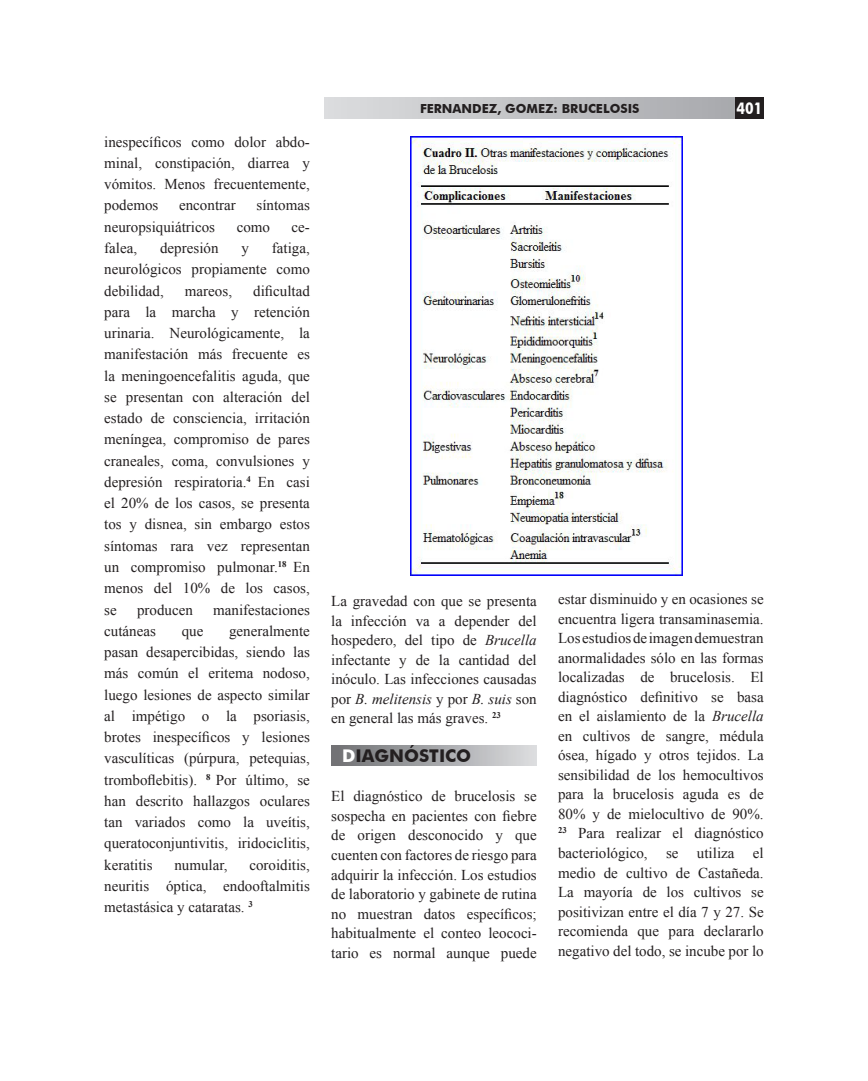
<style>
.page{position:relative;width:868px;height:1081px;background:#fff}
.page>*{position:absolute;margin:0;border:0;box-sizing:border-box;transform-origin:0 0}
.t1{font:700 17.5px "Futura BT";color:#231f20}
.t2{font:700 16.25px "Futura BT";color:#fff;scale:.85 1}
.t3{font:15px/21.2px "Times New Roman";color:#231f20;text-align:justify}
.t4{font:700 12.5px "Futura BT";color:#231f20}
.s1{font-style:italic}
.s2{color:#fff}
</style>
<div class="page">
<div style="left:331px;top:745px;width:205px;height:20px;background:linear-gradient(to right,#6e6f72,#dcdddf)"></div>
<div style="left:324px;top:97px;width:411px;height:21px;background:linear-gradient(to right,#dcddde,#a8a9ad)"></div>
<div style="left:735px;top:97px;width:28px;height:21px;background:#231f20"></div>
<img style="left:410px;top:136px;width:272px;height:439px">
<p class="t3" style="left:104px;top:131px;width:207px">inespecíficos como dolor abdo&shy;minal, constipación, diarrea y vómitos. Menos frecuentemente, podemos</p>
<p class="t3" style="left:179px;top:194px;width:58px">encontrar</p>
<p class="t3" style="left:256px;top:194px;width:55px">síntomas</p>
<p class="t3" style="left:104px;top:216px;width:112px">neuropsiquiátricos</p>
<p class="t3" style="left:237px;top:216px;width:35px">como</p>
<p class="t3" style="left:291px;top:216px;width:20px">ce-</p>
<p class="t3" style="left:104px;top:237px;width:34px">falea,</p>
<p class="t3" style="left:160px;top:237px;width:60px">depresión</p>
<p class="t3" style="left:241px;top:237px;width:9px">y</p>
<p class="t3" style="left:104px;top:237px;width:207px;text-indent:168px">fatiga, neurológicos propiamente como debilidad,</p>
<p class="t3" style="left:104px;top:279px;width:207px;text-indent:149px">dificultad para la marcha y retención urinaria. Neurológicamente, la manifestación más frecuente es la meningoencefalitis aguda, que se presentan con alteración del estado de consciencia, irritación meníngea, compromiso de pares craneales, coma, convulsiones y depresión respiratoria.<sup>4</sup> En casi el 20% de los casos, se presenta tos y disnea, sin embargo estos síntomas rara vez representan un compromiso pulmonar.<sup>18</sup> En menos del 10% de los casos, se</p>
<p class="t3" style="left:185px;top:279px;width:49px">mareos,</p>
<p class="t3" style="left:137px;top:598px;width:57px">producen</p>
<p class="t3" style="left:213px;top:598px;width:98px">manifestaciones</p>
<p class="t3" style="left:104px;top:619px;width:53px">cutáneas</p>
<p class="t3" style="left:182px;top:619px;width:23px">que</p>
<p class="t3" style="left:104px;top:619px;width:207px;text-indent:125px">generalmente pasan desapercibidas, siendo las más común el eritema nodoso, luego lesiones de aspecto similar al impétigo o la psoriasis, brotes inespecíficos y lesiones vasculíticas (púrpura, petequias, tromboflebitis). <sup>8</sup> Por último, se han descrito hallazgos oculares tan variados como la uveítis, queratoconjuntivitis, iridociclitis, keratitis</p>
<p class="t3" style="left:104px;top:853px;width:207px;text-indent:145px">coroiditis, neuritis óptica, endooftalmitis metastásica y cataratas. <sup>3</sup></p>
<p class="t3" style="left:174px;top:853px;width:55px">numular,</p>
<p class="t4" style="left:420px;top:100px;width:221px">FERNANDEZ, GOMEZ: BRUCELOSIS</p>
<p class="t2" style="left:736px;top:98px;width:32px">401</p>
<p class="t3" style="left:331px;top:591px;width:207px;line-height:19.5px">La gravedad con que se presenta la infección va a depender del hospedero, del tipo de <span class="s1">Brucella </span>infectante y de la cantidad del inóculo. Las infecciones causadas por <span class="s1">B. melitensis</span> y por <span class="s1">B. suis</span> son en general las más graves. <sup>23</sup></p>
<p class="t1" style="left:342px;top:745px;width:131px"><span class="s2">D</span>IAGNÓSTICO</p>
<p class="t3" style="left:331px;top:786px;width:207px;line-height:19.5px">El diagnóstico de brucelosis se sospecha en pacientes con fiebre de origen desconocido y que cuenten con factores de riesgo para adquirir la infección. Los estudios de laboratorio y gabinete de rutina no muestran datos específicos; habitualmente el conteo leococi&shy;tario es normal aunque puede</p>
<p class="t3" style="left:558px;top:589px;width:207px;line-height:19.5px">estar disminuido y en ocasiones se encuentra ligera transaminasemia.<br>Los estudios de imagen demuestran anormalidades sólo en las formas localizadas de brucelosis. El diagnóstico definitivo se basa en el aislamiento de la <span class="s1">Brucella </span>en cultivos de sangre, médula ósea, hígado y otros tejidos. La sensibilidad de los hemocultivos para la brucelosis aguda es de 80% y de mielocultivo de 90%.<br><sup>23</sup> Para realizar el diagnóstico bacteriológico, se utiliza el medio de cultivo de Castañeda.<br>La mayoría de los cultivos se positivizan entre el día 7 y 27. Se recomienda que para declararlo negativo del todo, se incube por lo</p>
</div>
